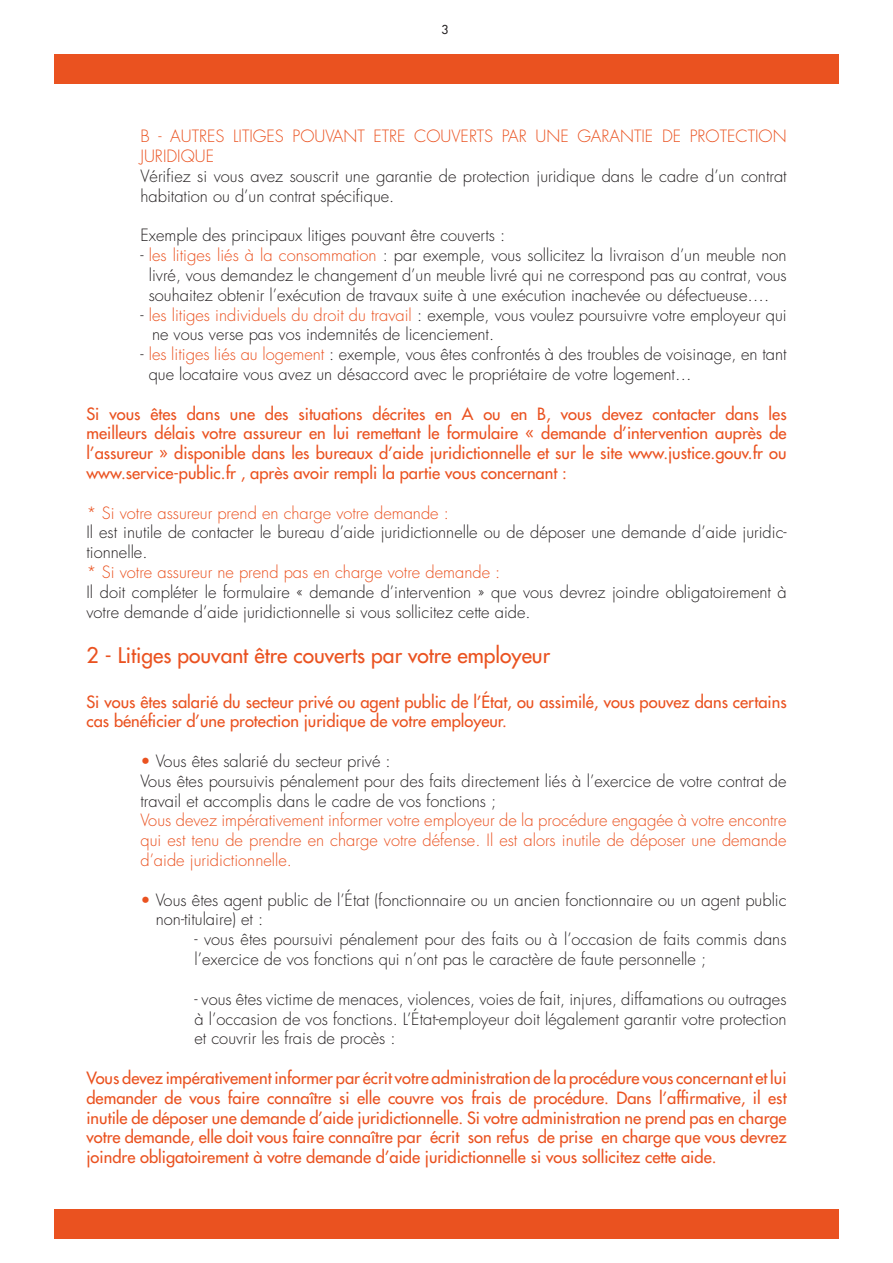
<style>
.page{position:relative;width:893px;height:1263px;background:#fff}
.page>*{position:absolute;margin:0;border:0;box-sizing:border-box;transform-origin:0 0}
.t1{font:21px "Futura";color:#ea5220}
.t2{font:300 16.5px/19.8px "Futura";color:#231f20}
.t3{font:16.5px/19.8px "Futura";color:#ea5220;text-align:justify}
.t4{font:300 16.5px/19.8px "Futura";color:#ea5220}
.t5{font:12px "Futura";color:#231f20}
.s1{color:#ea5220}
</style>
<div class="page">
<div style="left:54px;top:54px;width:785px;height:30px;background:#ea5220"></div>
<div style="left:54px;top:1209px;width:785px;height:29px;background:#ea5220"></div>
<p class="t5" style="left:442px;top:22px;width:8px">3</p>
<p class="t4" style="left:140px;top:127px;width:648px">B - AUTRES LITIGES POUVANT ETRE COUVERTS PAR UNE GARANTIE DE PROTECTION<br>JURIDIQUE</p>
<p class="t2" style="left:140px;top:166px;width:648px">Vérifiez si vous avez souscrit une garantie de protection juridique dans le cadre d’un contrat habitation ou d’un contrat spécifique.</p>
<p class="t2" style="left:140px;top:226px;width:366px">Exemple des principaux litiges pouvant être couverts :</p>
<p class="t2" style="left:140px;top:245px;width:648px;text-align:center">- <span class="s1">les litiges liés à la consommation</span> : par exemple, vous sollicitez la livraison d’un meuble non livré, vous demandez le changement d’un meuble livré qui ne correspond pas au contrat, vous souhaitez obtenir l’exécution de travaux suite à une exécution inachevée ou défectueuse….</p>
<p class="t2" style="left:152px;top:305px;width:636px;text-indent:-12px">- <span class="s1">les litiges individuels du droit du travail</span> : exemple, vous voulez poursuivre votre employeur qui ne vous verse pas vos indemnités de licenciement.</p>
<p class="t2" style="left:149px;top:344px;width:639px;text-indent:-8px">- <span class="s1">les litiges liés au logement</span> : exemple, vous êtes confrontés à des troubles de voisinage, en tant que locataire vous avez un désaccord avec le propriétaire de votre logement…</p>
<p class="t3" style="left:86px;top:403px;width:702px">Si vous êtes dans une des situations décrites en A ou en B, vous devez contacter dans les meilleurs délais votre assureur en lui remettant le formulaire « demande d’intervention auprès de l’assureur » disponible dans les bureaux d’aide juridictionnelle et sur le site www.justice.gouv.fr ou www.service-public.fr , après avoir rempli la partie vous concernant :</p>
<p class="t4" style="left:86px;top:503px;width:364px">* Si votre assureur prend en charge votre demande :</p>
<p class="t2" style="left:86px;top:523px;width:702px">Il est inutile de contacter le bureau d’aide juridictionnelle ou de déposer une demande d’aide juridic&shy;tionnelle.</p>
<p class="t4" style="left:86px;top:562px;width:415px">* Si votre assureur ne prend pas en charge votre demande :</p>
<p class="t2" style="left:86px;top:582px;width:702px">Il doit compléter le formulaire « demande d’intervention » que vous devrez joindre obligatoirement à votre demande d’aide juridictionnelle si vous sollicitez cette aide.</p>
<p class="t1" style="left:86px;top:641px;width:465px">2 - Litiges pouvant être couverts par votre employeur</p>
<p class="t3" style="left:86px;top:691px;width:702px">Si vous êtes salarié du secteur privé ou agent public de l’État, ou assimilé, vous pouvez dans certains cas bénéficier d’une protection juridique de votre employeur.</p>
<p class="t2" style="left:140px;top:751px;width:648px"><span class="s1">•</span> Vous êtes salarié du secteur privé :<br>Vous êtes poursuivis pénalement pour des faits directement liés à l’exercice de votre contrat de travail et accomplis dans le cadre de vos fonctions ;</p>
<p class="t4" style="left:140px;top:811px;width:648px;text-align:justify">Vous devez impérativement informer votre employeur de la procédure engagée à votre encontre qui est tenu de prendre en charge votre défense. Il est alors inutile de déposer une demande d’aide juridictionnelle.</p>
<p class="t2" style="left:156px;top:890px;width:632px;text-indent:-15px"><span class="s1">•</span> Vous êtes agent public de l’État (fonctionnaire ou un ancien fonctionnaire ou un agent public non-titulaire) et :</p>
<p class="t2" style="left:194px;top:929px;width:594px">- vous êtes poursuivi pénalement pour des faits ou à l’occasion de faits commis dans l’exercice de vos fonctions qui n’ont pas le caractère de faute personnelle ;</p>
<p class="t2" style="left:194px;top:989px;width:594px;text-align:justify">- vous êtes victime de menaces, violences, voies de fait, injures, diffamations ou outrages à l’occasion de vos fonctions. L’État-employeur doit légalement garantir votre protection et couvrir les frais de procès :</p>
<p class="t3" style="left:86px;top:1068px;width:702px">Vous devez impérativement informer par écrit votre administration de la procédure vous concernant et lui demander de vous faire connaître si elle couvre vos frais de procédure. Dans l’affirmative, il est inutile de déposer une demande d’aide juridictionnelle. Si votre administration ne prend pas en charge votre demande, elle doit vous faire connaître par écrit son refus de prise en charge que vous devrez joindre obligatoirement à votre demande d’aide juridictionnelle si vous sollicitez cette aide.</p>
</div>
